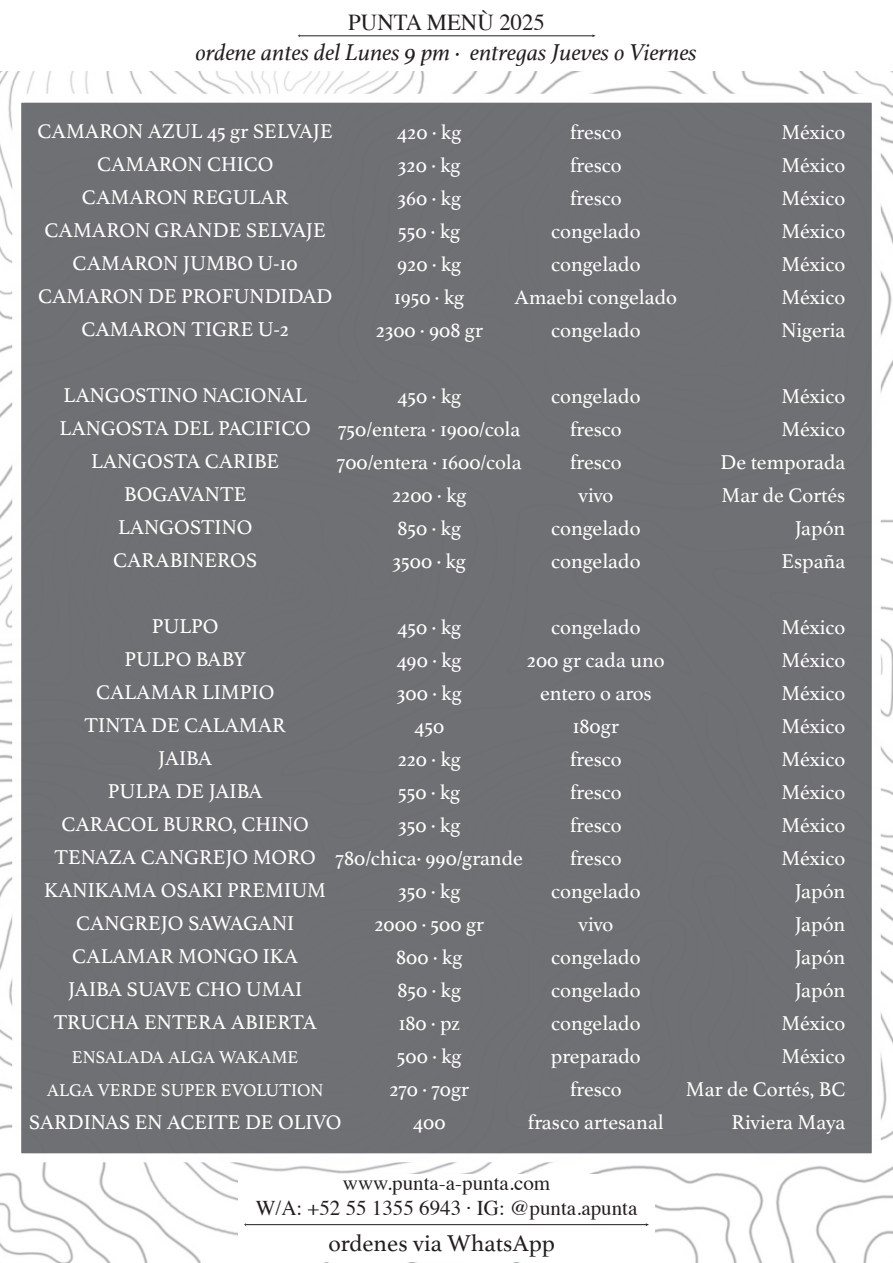
<style>
.page{position:relative;width:893px;height:1263px;background:#fff}
.page>*{position:absolute;margin:0;border:0;box-sizing:border-box;transform-origin:0 0}
.t1{font:italic 24px "Athelas";color:#231f20}
.t2{font:24px "Athelas";color:#231f20}
.t3{font:22.8px "Times";color:#231f20}
.t4{font:21px/33px "Athelas";color:#fff;text-align:center}
.t5{font:21px/25.2px "Times";color:#231f20;text-align:center}
.t6{font:18px/33px "Athelas";color:#fff;text-align:center}
</style>
<div class="page">
<img style="left:0;top:71px;width:893px;height:1192px">
<hr style="left:299px;top:36px;width:294px;height:1px;background:#231f20">
<div style="left:12px;top:94px;width:869px;height:1068px;background:#6c6d70;border:9px solid #fff"></div>
<div style="left:238px;top:1174px;width:417px;height:88px;background:#fff"></div>
<hr style="left:245px;top:1224px;width:402px;height:1px;background:#231f20">
<p class="t3" style="left:348px;top:1px;width:198px">PUNTA MENÙ 2025</p>
<p class="t1" style="left:196px;top:33px;width:503px">ordene antes del Lunes 9 pm · entregas Jueves o Viernes</p>
<p class="t4" style="left:38px;top:114px;width:297px">CAMARON AZUL 45 gr SELVAJE<br>CAMARON CHICO<br>CAMARON REGULAR<br>CAMARON GRANDE SELVAJE<br>CAMARON JUMBO U-10<br>CAMARON DE PROFUNDIDAD<br>CAMARON TIGRE U-2</p>
<p class="t4" style="left:376px;top:115px;width:109px">420 · kg<br>320 · kg<br>360 · kg<br>550 · kg<br>920 · kg<br>1950 · kg<br>2300 · 908 gr</p>
<p class="t4" style="left:515px;top:115px;width:164px">fresco<br>fresco<br>fresco<br>congelado congelado<br>Amaebi congelado congelado</p>
<p class="t4" style="left:60px;top:378px;width:253px">LANGOSTINO NACIONAL<br>LANGOSTA DEL PACIFICO<br>LANGOSTA CARIBE<br>BOGAVANTE<br>LANGOSTINO<br>CARABINEROS</p>
<p class="t4" style="left:337px;top:379px;width:186px">450 · kg<br>750/entera · 1900/cola<br>700/entera · 1600/cola<br>2200 · kg<br>850 · kg<br>3500 · kg</p>
<p class="t4" style="left:551px;top:379px;width:91px">congelado fresco fresco vivo congelado congelado</p>
<p class="t4" style="left:781px;top:115px;width:66px;text-align:justify">México México México México México México Nigeria</p>
<p class="t4" style="left:721px;top:379px;width:126px;text-align:right">México<br>México<br>De temporada<br>Mar de Cortés<br>Japón<br>España</p>
<p class="t4" style="left:527px;top:610px;width:139px">congelado<br>200 gr cada uno entero o aros<br>180gr<br>fresco<br>fresco<br>fresco<br>fresco congelado<br>vivo<br>congelado congelado congelado preparado fresco<br>frasco artesanal</p>
<p class="t4" style="left:336px;top:610px;width:189px">450 · kg<br>490 · kg<br>300 · kg<br>450<br>220 · kg<br>550 · kg<br>350 · kg<br>780/chica· 990/grande<br>350 · kg<br>2000 · 500 gr<br>800 · kg<br>850 · kg<br>180 · pz<br>500 · kg<br>270 · 70gr<br>400</p>
<p class="t4" style="left:44px;top:609px;width:283px">PULPO<br>PULPO BABY<br>CALAMAR LIMPIO<br>TINTA DE CALAMAR<br>JAIBA<br>PULPA DE JAIBA<br>CARACOL BURRO, CHINO<br>TENAZA CANGREJO MORO<br>KANIKAMA OSAKI PREMIUM<br>CANGREJO SAWAGANI<br>CALAMAR MONGO IKA<br>JAIBA SUAVE CHO UMAI<br>TRUCHA ENTERA ABIERTA</p>
<p class="t6" style="left:47px;top:1040px;width:278px">ENSALADA ALGA WAKAME<br>ALGA VERDE SUPER EVOLUTION</p>
<p class="t4" style="left:29px;top:1105px;width:314px">SARDINAS EN ACEITE DE OLIVO</p>
<p class="t5" style="left:256px;top:1168px;width:383px">www.punta-a-punta.com<br>W/A: +52 55 1355 6943 · IG: @punta.apunta</p>
<p class="t2" style="left:328px;top:1224px;width:228px">ordenes via WhatsApp</p>
<p class="t4" style="left:686px;top:610px;width:161px;text-align:right">México<br>México<br>México<br>México<br>México<br>México<br>México<br>México<br>Japón<br>Japón<br>Japón<br>Japón<br>México<br>México<br>Mar de Cortés, BC<br>Riviera Maya</p>
</div>
